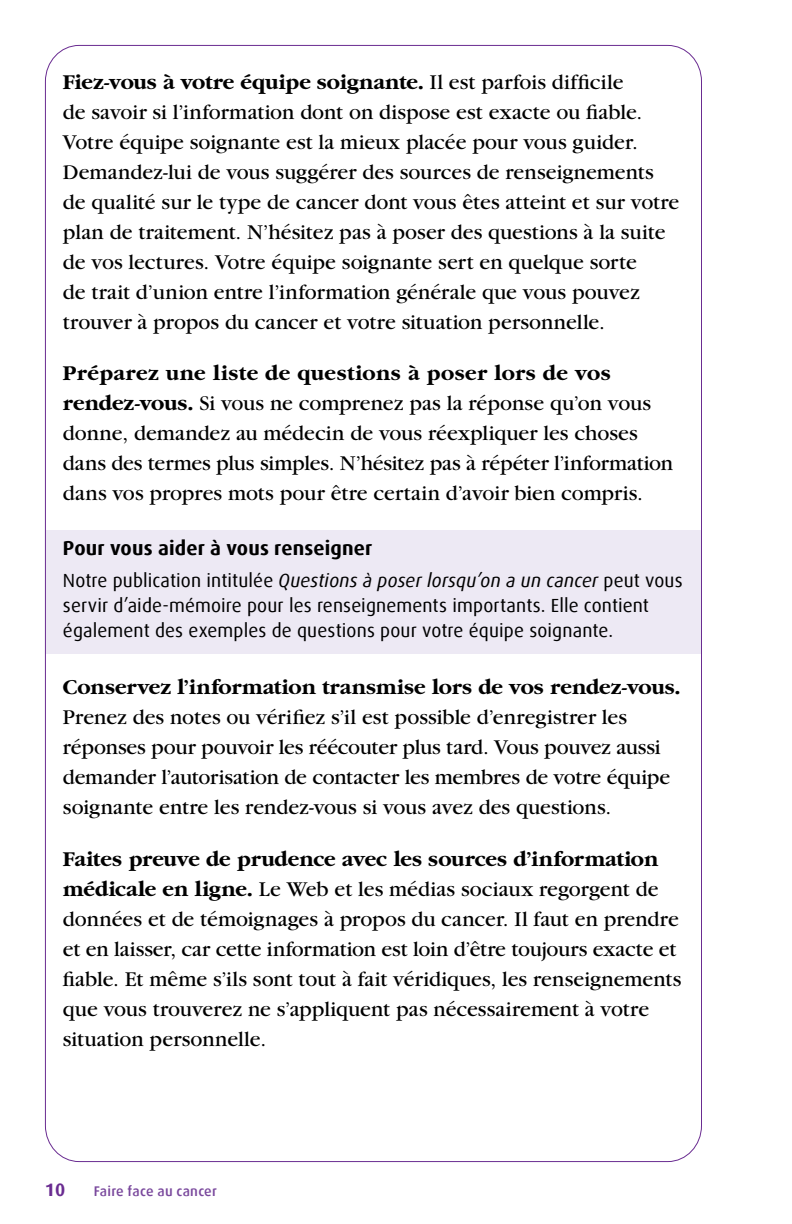
<style>
.page{position:relative;width:792px;height:1224px;background:#fff}
.page>*{position:absolute;margin:0;border:0;box-sizing:border-box;transform-origin:0 0}
.t1{font:22px/30px "Garamond";color:#000}
.t2{font:700 22px "Garamond";color:#000}
.t3{font:700 20px "Dax Offc";letter-spacing:.01em;color:#000}
.t4{font:19px/25px "Dax Offc";letter-spacing:.005em;color:#000}
.t5{font:700 18px "Dax Offc";color:#6a2c91}
.t6{font:500 14px "Dax Offc";letter-spacing:.02em;color:#7a499d}
.s1{font-weight:700}
.s2{font-style:italic}
</style>
<div class="page">
<p class="t1" style="left:63px;top:67px;width:618px"><span class="s1">Fiez-vous à votre équipe soignante.</span> Il est parfois difficile<br>de savoir si l’information dont on dispose est exacte ou fiable.<br>Votre équipe soignante est la mieux placée pour vous guider.<br>Demandez-lui de vous suggérer des sources de renseignements de qualité sur le type de cancer dont vous êtes atteint et sur votre plan de traitement. N’hésitez pas à poser des questions à la suite de vos lectures. Votre équipe soignante sert en quelque sorte<br>de trait d’union entre l’information générale que vous pouvez trouver à propos du cancer et votre situation personnelle.</p>
<p class="t1" style="left:63px;top:359px;width:612px"><span class="s1">Préparez une liste de questions à poser lors de vos rendez-vous.</span> Si vous ne comprenez pas la réponse qu’on vous donne, demandez au médecin de vous réexpliquer les choses dans des termes plus simples. N’hésitez pas à répéter l’information dans vos propres mots pour être certain d’avoir bien compris.</p>
<p class="t3" style="left:63px;top:535px;width:311px">Pour vous aider à vous renseigner</p>
<p class="t4" style="left:63px;top:568px;width:621px">Notre publication intitulée <span class="s2">Questions à poser lorsqu’on a un cancer</span> peut vous servir d’aide-mémoire pour les renseignements importants. Elle contient également des exemples de questions pour votre équipe soignante.</p>
<p class="t2" style="left:63px;top:675px;width:619px">Conservez l’information transmise lors de vos rendez-vous.</p>
<p class="t1" style="left:63px;top:702px;width:609px">Prenez des notes ou vérifiez s’il est possible d’enregistrer les réponses pour pouvoir les réécouter plus tard. Vous pouvez aussi demander l’autorisation de contacter les membres de votre équipe soignante entre les rendez-vous si vous avez des questions.</p>
<p class="t1" style="left:63px;top:844px;width:620px"><span class="s1">Faites preuve de prudence avec les sources d’information médicale en ligne.</span> Le Web et les médias sociaux regorgent de données et de témoignages à propos du cancer. Il faut en prendre et en laisser, car cette information est loin d’être toujours exacte et fiable. Et même s’ils sont tout à fait véridiques, les renseignements que vous trouverez ne s’appliquent pas nécessairement à votre situation personnelle.</p>
<p class="t5" style="left:45px;top:1178px;width:22px">10</p>
<p class="t6" style="left:94px;top:1182px;width:125px">Faire face au cancer</p>
</div>
